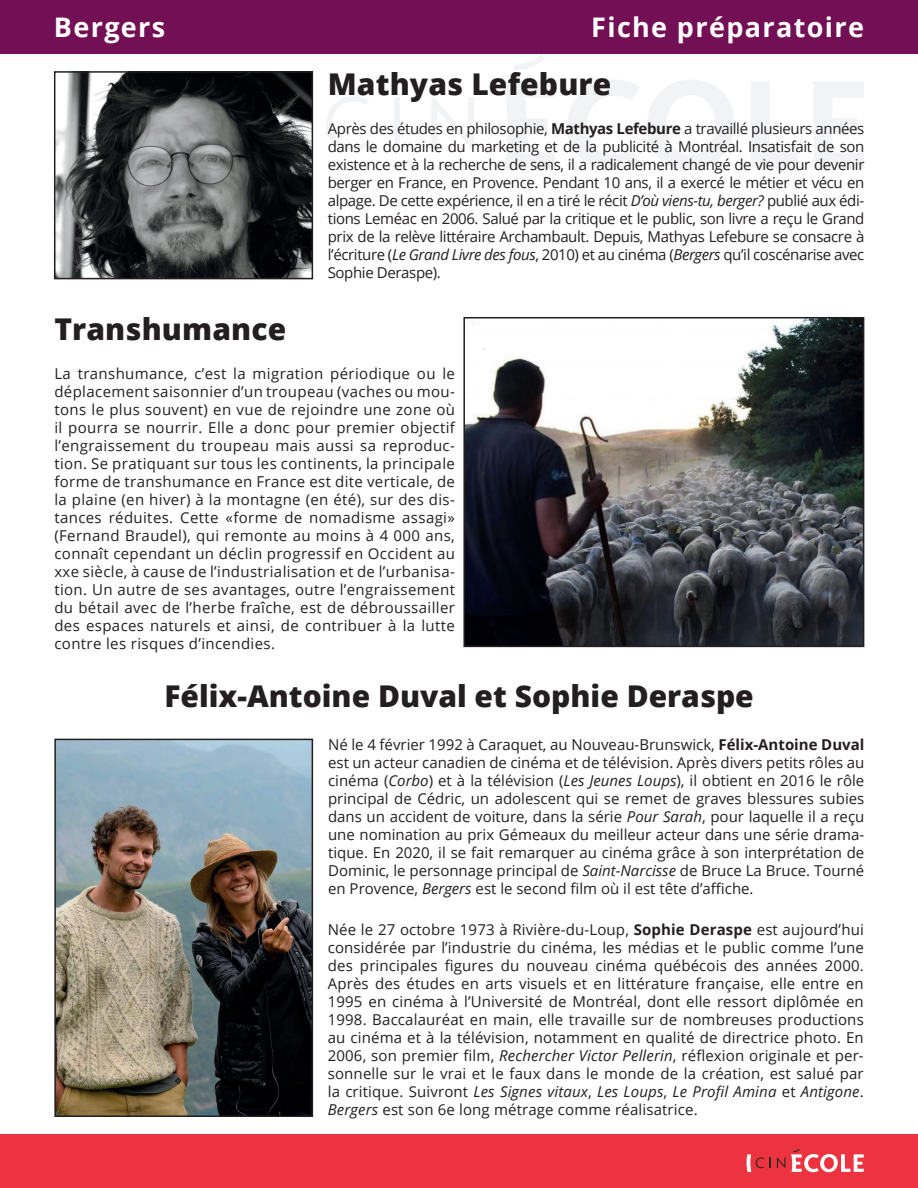
<style>
.page{position:relative;width:918px;height:1188px;background:#fff}
.page>*{position:absolute;margin:0;border:0;box-sizing:border-box;transform-origin:0 0}
.t1{font:800 30px "Open Sans";color:#231f20}
.t2{font:700 27px "Open Sans";letter-spacing:.05em;color:#fff}
.t3{font:15px/18px "Open Sans";letter-spacing:.005em;color:#231f20;text-align:justify}
.s1{font-weight:700}
.s2{font-style:italic}
</style>
<div class="page">
<div style="left:0;top:1134px;width:918px;height:54px;background:#ee3340"></div>
<svg style="left:777px;top:1149px;width:87px;height:23px"></svg>
<svg style="left:747px;top:1154px;width:24px;height:18px"></svg>
<div style="left:0;top:0;width:918px;height:54px;background:#730f54"></div>
<div style="left:394px;top:97px;width:6px;height:52px;background:#f2f3f4"></div>
<svg style="left:431px;top:98px;width:43px;height:51px"></svg>
<svg style="left:567px;top:80px;width:73px;height:90px"></svg>
<svg style="left:647px;top:80px;width:87px;height:90px"></svg>
<svg style="left:751px;top:82px;width:47px;height:86px"></svg>
<svg style="left:503px;top:82px;width:52px;height:86px"></svg>
<svg style="left:514px;top:55px;width:31px;height:15px"></svg>
<svg style="left:814px;top:82px;width:50px;height:86px"></svg>
<svg style="left:326px;top:96px;width:42px;height:54px"></svg>
<img style="left:466px;top:320px;width:395px;height:324px">
<div style="left:463px;top:317px;width:401px;height:330px;border:2px solid #231f20"></div>
<img style="left:57px;top:74px;width:253px;height:202px">
<div style="left:54px;top:71px;width:259px;height:208px;border:2px solid #231f20"></div>
<img style="left:57px;top:742px;width:253px;height:372px">
<div style="left:54px;top:739px;width:259px;height:378px;border:2px solid #231f20"></div>
<h2 class="t2" style="left:54px;top:8px;width:113px">Bergers</h2>
<h2 class="t2" style="left:591px;top:8px;width:274px">Fiche préparatoire</h2>
<h1 class="t1" style="left:328px;top:61px;width:285px">Mathyas Lefebure</h1>
<p class="t3" style="left:328px;top:119px;width:538px">Après des études en philosophie, <span class="s1">Mathyas Lefebure</span> a travaillé plusieurs années dans le domaine du marketing et de la publicité à Montréal. Insatisfait de son existence et à la recherche de sens, il a radicalement changé de vie pour devenir berger en France, en Provence. Pendant 10 ans, il a exercé le métier et vécu en alpage. De cette expérience, il en a tiré le récit <span class="s2">D’où viens-tu, berger?</span> publié aux édi&shy;tions Leméac en 2006. Salué par la critique et le public, son livre a reçu le Grand prix de la relève littéraire Archambault. Depuis, Mathyas Lefebure se consacre à l’écriture (<span class="s2">Le Grand Livre des fous</span>, 2010) et au cinéma (<span class="s2">Bergers</span> qu’il coscénarise avec Sophie Deraspe).</p>
<h1 class="t1" style="left:54px;top:306px;width:233px">Transhumance</h1>
<p class="t3" style="left:54px;top:364px;width:402px">La transhumance, c’est la migration périodique ou le déplacement saisonnier d’un troupeau (vaches ou mou&shy;tons le plus souvent) en vue de rejoindre une zone où il pourra se nourrir. Elle a donc pour premier objectif l’engraissement du troupeau mais aussi sa reproduc&shy;tion. Se pratiquant sur tous les continents, la principale forme de transhumance en France est dite verticale, de la plaine (en hiver) à la montagne (en été), sur des dis&shy;tances réduites. Cette «forme de nomadisme assagi» (Fernand Braudel), qui remonte au moins à 4 000 ans, connaît cependant un déclin progressif en Occident au xxe siècle, à cause de l’industrialisation et de l’urbanisa&shy;tion. Un autre de ses avantages, outre l’engraissement du bétail avec de l’herbe fraîche, est de débroussailler des espaces naturels et ainsi, de contribuer à la lutte contre les risques d’incendies.</p>
<h1 class="t1" style="left:164px;top:673px;width:591px">Félix-Antoine Duval et Sophie Deraspe</h1>
<p class="t3" style="left:328px;top:735px;width:538px">Né le 4 février 1992 à Caraquet, au Nouveau-Brunswick, <span class="s1">Félix-Antoine Duval </span>est un acteur canadien de cinéma et de télévision. Après divers petits rôles au cinéma (<span class="s2">Corbo</span>) et à la télévision (<span class="s2">Les Jeunes Loups</span>), il obtient en 2016 le rôle principal de Cédric, un adolescent qui se remet de graves blessures subies dans un accident de voiture, dans la série <span class="s2">Pour Sarah</span>, pour laquelle il a reçu une nomination au prix Gémeaux du meilleur acteur dans une série drama&shy;tique. En 2020, il se fait remarquer au cinéma grâce à son interprétation de Dominic, le personnage principal de <span class="s2">Saint-Narcisse</span> de Bruce La Bruce. Tourné en Provence, <span class="s2">Bergers</span> est le second film où il est tête d’affiche.</p>
<p class="t3" style="left:328px;top:920px;width:538px">Née le 27 octobre 1973 à Rivière-du-Loup, <span class="s1">Sophie Deraspe</span> est aujourd’hui considérée par l’industrie du cinéma, les médias et le public comme l’une des principales figures du nouveau cinéma québécois des années 2000.<br>Après des études en arts visuels et en littérature française, elle entre en 1995 en cinéma à l’Université de Montréal, dont elle ressort diplômée en 1998. Baccalauréat en main, elle travaille sur de nombreuses productions au cinéma et à la télévision, notamment en qualité de directrice photo. En 2006, son premier film, <span class="s2">Rechercher Victor Pellerin</span>, réflexion originale et per&shy;sonnelle sur le vrai et le faux dans le monde de la création, est salué par la critique. Suivront <span class="s2">Les Signes vitaux</span>, <span class="s2">Les Loups</span>, <span class="s2">Le Profil Amina</span> et <span class="s2">Antigone</span>.<br><span class="s2">Bergers</span> est son 6e long métrage comme réalisatrice.</p>
</div>
